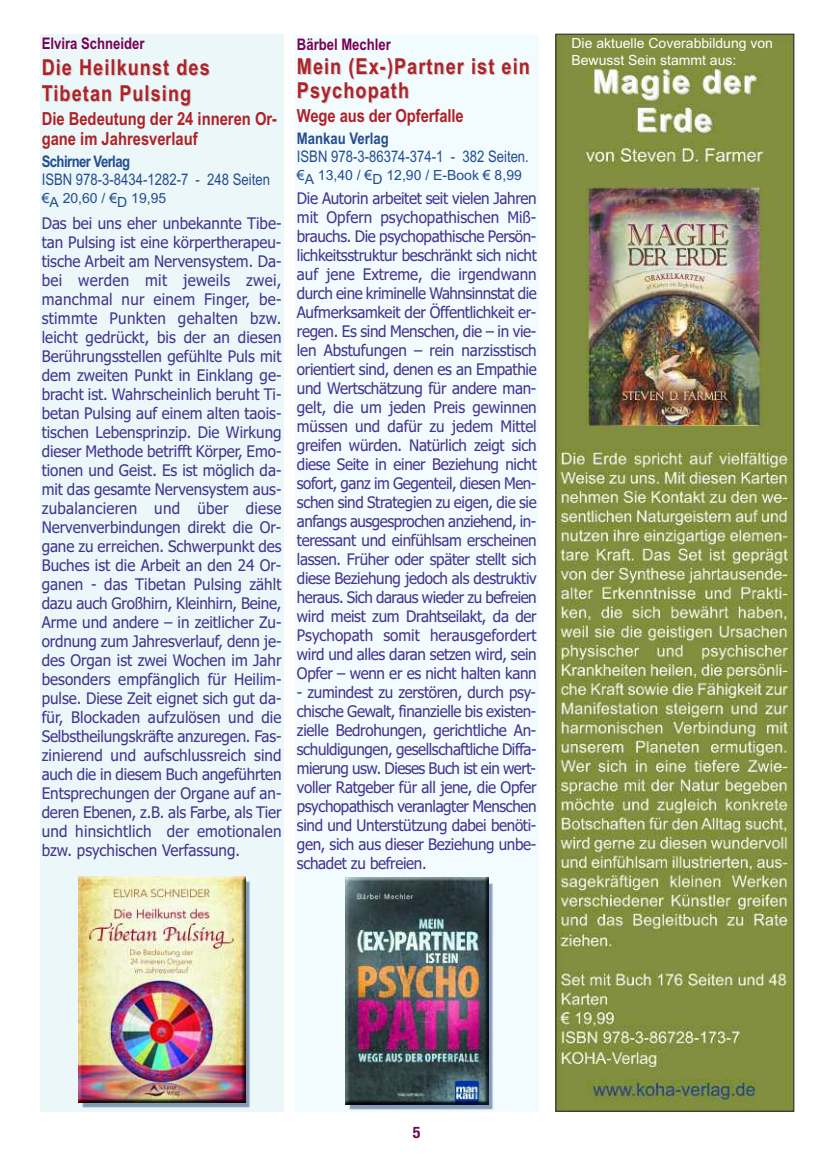
<style>
.page{position:relative;width:828px;height:1168px;background:#fff}
.page>*{position:absolute;margin:0;border:0;box-sizing:border-box;transform-origin:0 0}
.t1{font:700 22px/26px "Arial Narrow";letter-spacing:.05em;color:#af2127}
.t2{font:700 18px/20px "Arial Narrow";color:#af2127}
.t3{font:16px/19px "Tahoma";letter-spacing:-.02em;color:#43348e;text-align:justify;scale:.95 1}
.t4{font:16px "Arial Narrow";color:#244d8f}
.t5{font:700 16px "Arial Narrow";color:#770053}
.t6{font:700 16px "Arial Narrow";letter-spacing:-.035em;color:#244d8f}
.t7{font:700 16px "Arial Narrow";color:#244d8f}
.t8{font:700 condensed 16px "Helvetica Neue LT";color:#6a0a57}
.t9{font:14px/16.8px "Arial";color:#fff}
.t10{font:14px "Arial";color:#244d8f}
</style>
<div class="page">
<div style="left:40px;top:34px;width:243px;height:1077px;background:#ebf7f9"></div>
<img style="left:77px;top:876px;width:181px;height:236px">
<img style="left:78px;top:876px;width:167px;height:227px">
<div style="left:295px;top:35px;width:244px;height:1076px;background:#f2fbfe"></div>
<img style="left:344px;top:878px;width:157px;height:234px">
<img style="left:345px;top:878px;width:143px;height:226px">
<img style="left:558px;top:36px;width:234px;height:1073px">
<div style="left:556px;top:34px;width:238px;height:1077px;border:1px solid #272627"></div>
<p class="t5" style="left:42px;top:34px;width:104px">Elvira Schneider</p>
<h1 class="t1" style="left:42px;top:54px;width:169px">Die Heilkunst des<br>Tibetan Pulsing</h1>
<p class="t2" style="left:42px;top:108px;width:237px">Die Bedeutung der 24 inneren Or&shy;gane im Jahresverlauf</p>
<p class="t6" style="left:42px;top:152px;width:90px">Schirner Verlag</p>
<p class="t4" style="left:42px;top:170px;width:230px">ISBN 978-3-8434-1282-7 - 248 Seiten</p>
<p class="t10" style="left:42px;top:190px;width:126px">€A 20,60 / €D 19,95</p>
<p class="t3" style="left:42px;top:214px;width:254px">Das bei uns eher unbekannte Tibe&shy;tan Pulsing ist eine körpertherapeu&shy;tische Arbeit am Nervensystem. Da&shy;bei werden mit jeweils zwei, manchmal nur einem Finger, be&shy;stimmte Punkten gehalten bzw. leicht gedrückt, bis der an diesen Berührungsstellen gefühlte Puls mit dem zweiten Punkt in Einklang ge&shy;bracht ist. Wahrscheinlich beruht Ti&shy;betan Pulsing auf einem alten taois&shy;tischen Lebensprinzip. Die Wirkung dieser Methode betrifft Körper, Emo&shy;tionen und Geist. Es ist möglich da&shy;mit das gesamte Nervensystem aus&shy;zubalancieren und über diese Nervenverbindungen direkt die Or&shy;gane zu erreichen. Schwerpunkt des Buches ist die Arbeit an den 24 Or&shy;ganen - das Tibetan Pulsing zählt dazu auch Großhirn, Kleinhirn, Beine, Arme und andere – in zeitlicher Zu&shy;ordnung zum Jahresverlauf, denn je&shy;des Organ ist zwei Wochen im Jahr besonders empfänglich für Heilim&shy;pulse. Diese Zeit eignet sich gut da&shy;für, Blockaden aufzulösen und die Selbstheilungskräfte anzuregen. Fas&shy;zinierend und aufschlussreich sind auch die in diesem Buch angeführten Entsprechungen der Organe auf an&shy;deren Ebenen, z.B. als Farbe, als Tier und hinsichtlich der emotionalen bzw. psychischen Verfassung.</p>
<p class="t5" style="left:297px;top:35px;width:96px">Bärbel Mechler</p>
<h1 class="t1" style="left:297px;top:54px;width:234px;line-height:24px">Mein (Ex-)Partner ist ein<br>Psychopath</h1>
<p class="t2" style="left:297px;top:105px;width:168px">Wege aus der Opferfalle</p>
<p class="t7" style="left:297px;top:129px;width:93px">Mankau Verlag</p>
<p class="t4" style="left:297px;top:147px;width:233px">ISBN 978-3-86374-374-1 - 382 Seiten.</p>
<p class="t10" style="left:297px;top:167px;width:226px">€A 13,40 / €D 12,90 / E-Book € 8,99</p>
<p class="t3" style="left:297px;top:189px;width:254px">Die Autorin arbeitet seit vielen Jahren mit Opfern psychopathischen Miß&shy;brauchs. Die psychopathische Persön&shy;lichkeitsstruktur beschränkt sich nicht auf jene Extreme, die irgendwann durch eine kriminelle Wahnsinnstat die Aufmerksamkeit der Öffentlichkeit er&shy;regen. Es sind Menschen, die – in vie&shy;len Abstufungen – rein narzisstisch orientiert sind, denen es an Empathie und Wertschätzung für andere man&shy;gelt, die um jeden Preis gewinnen müssen und dafür zu jedem Mittel greifen würden. Natürlich zeigt sich diese Seite in einer Beziehung nicht sofort, ganz im Gegenteil, diesen Men&shy;schen sind Strategien zu eigen, die sie anfangs ausgesprochen anziehend, in&shy;teressant und einfühlsam erscheinen lassen. Früher oder später stellt sich diese Beziehung jedoch als destruktiv heraus. Sich daraus wieder zu befreien wird meist zum Drahtseilakt, da der Psychopath somit herausgefordert wird und alles daran setzen wird, sein Opfer – wenn er es nicht halten kann</p>
<p class="t3" style="left:297px;top:683px;width:254px">- zumindest zu zerstören, durch psy&shy;chische Gewalt, finanzielle bis existen&shy;zielle Bedrohungen, gerichtliche An&shy;schuldigungen, gesellschaftliche Diffa&shy;mierung usw. Dieses Buch ist ein wert&shy;voller Ratgeber für all jene, die Opfer psychopathisch veranlagter Menschen sind und Unterstützung dabei benöti&shy;gen, sich aus dieser Beziehung unbe&shy;schadet zu befreien.</p>
<p class="t9" style="left:571px;top:35px;width:203px">Die aktuelle Coverabbildung von<br>Bewusst Sein stammt aus:</p>
<p class="t8" style="left:413px;top:1123px;width:9px">5</p>
</div>
